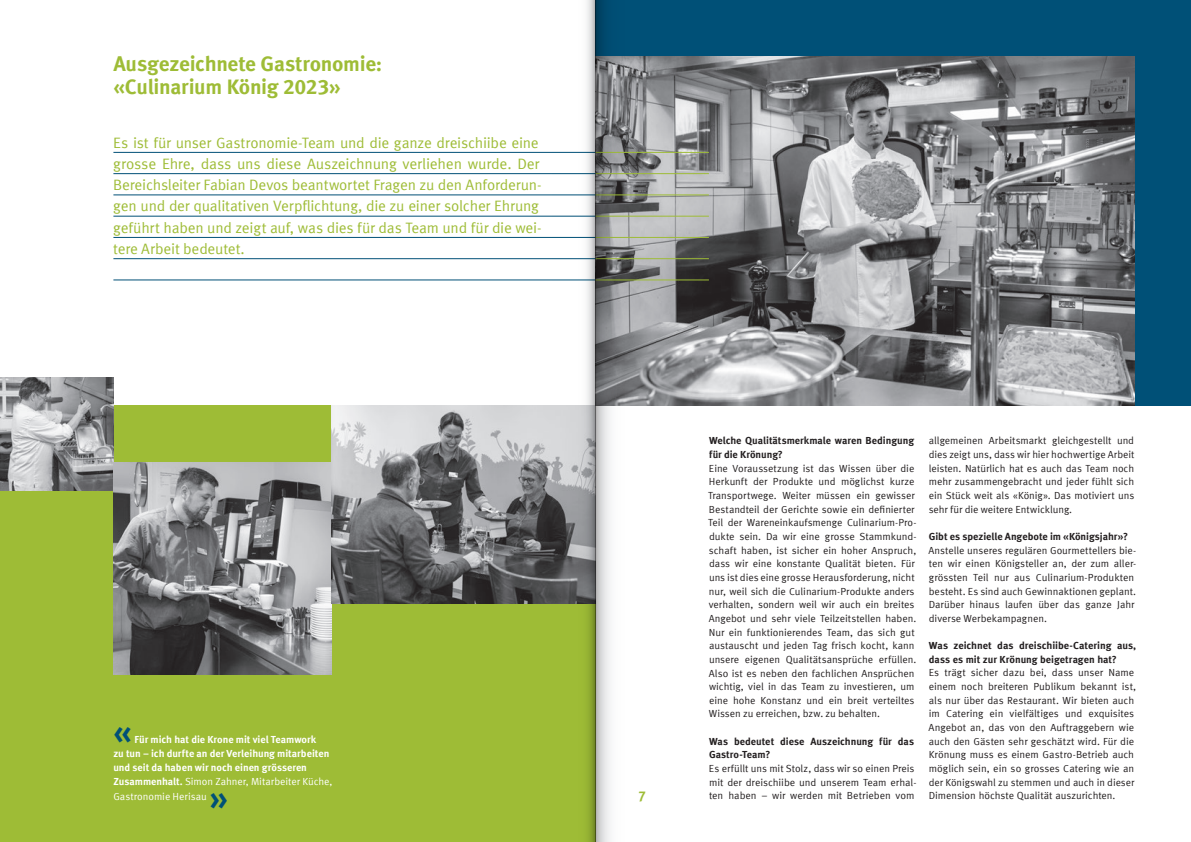
<style>
.page{position:relative;width:1191px;height:842px;background:#fff}
.page>*{position:absolute;margin:0;border:0;box-sizing:border-box;transform-origin:0 0}
.t1{font:700 33px "Meta Offc";color:#005077}
.t2{font:700 21px/22.7px "Meta Offc";letter-spacing:-.015em;color:#9ebc36}
.t3{font:15px/21.3px "Meta Offc Norm";letter-spacing:-.015em;color:#9ebc36}
.t4{font:700 14px "Meta Offc";color:#9ebc36}
.t5{font:10.2px/13.7px "Meta Offc Norm";letter-spacing:-.005em;color:#231f20}
.t6{font:700 10.2px/13.7px "Meta Offc";letter-spacing:-.005em;color:#231f20}
.t7{font:700 10.2px/14.2px "Meta Offc";letter-spacing:-.005em;color:#fff}
.t8{font:10.2px/14.2px "Meta Offc Norm";letter-spacing:-.005em;color:#fff}
.s1{font-family:"Meta Offc";font-weight:700}
</style>
<div class="page">
<div style="left:595px;top:0;width:596px;height:405px;background:#005077"></div>
<div style="left:0;top:405px;width:595px;height:437px;background:#9ebc36"></div>
<img style="left:0;top:377px;width:113px;height:113px">
<img style="left:113px;top:462px;width:219px;height:213px">
<img style="left:332px;top:405px;width:221px;height:199px">
<img style="left:666px;top:57px;width:468px;height:348px">
<hr style="left:113px;top:152px;width:482px;height:1px;background:#005077">
<hr style="left:595px;top:152px;width:114px;height:1px;background:#9ebc36">
<hr style="left:113px;top:173px;width:482px;height:1px;background:#005077">
<hr style="left:595px;top:173px;width:114px;height:1px;background:#9ebc36">
<hr style="left:113px;top:195px;width:482px;height:1px;background:#005077">
<hr style="left:595px;top:195px;width:114px;height:1px;background:#9ebc36">
<hr style="left:113px;top:216px;width:482px;height:1px;background:#005077">
<hr style="left:595px;top:216px;width:114px;height:1px;background:#9ebc36">
<hr style="left:113px;top:237px;width:482px;height:1px;background:#005077">
<hr style="left:595px;top:237px;width:114px;height:1px;background:#9ebc36">
<hr style="left:113px;top:258px;width:482px;height:1px;background:#005077">
<hr style="left:595px;top:258px;width:114px;height:1px;background:#9ebc36">
<hr style="left:113px;top:280px;width:482px;height:1px;background:#005077">
<hr style="left:595px;top:280px;width:114px;height:1px;background:#9ebc36">
<svg style="left:595px;top:0;width:71px;height:842px"></svg>
<svg style="left:553px;top:0;width:42px;height:842px"></svg>
<h2 class="t2" style="left:113px;top:53px;width:270px">Ausgezeichnete Gastronomie: «Culinarium König 2023»</h2>
<p class="t3" style="left:113px;top:132px;width:430px">Es ist für unser Gastronomie-Team und die ganze dreischiibe eine grosse Ehre, dass uns diese Auszeichnung verliehen wurde. Der Bereichsleiter Fabian Devos beantwortet Fragen zu den Anforderun&shy;gen und der qualitativen Verpflichtung, die zu einer solcher Ehrung geführt haben und zeigt auf, was dies für das Team und für die wei&shy;tere Arbeit bedeutet.</p>
<h1 class="t1" style="left:113px;top:712px;width:20px">«</h1>
<p class="t7" style="left:113px;top:732px;width:217px;text-indent:21px">Für mich hat die Krone mit viel Teamwork<br>zu tun – ich durfte an der Verleihung mitarbeiten und seit da haben wir noch einen grösseren</p>
<p class="t8" style="left:113px;top:775px;width:221px"><span class="s1">Zusammenhalt.</span> Simon Zahner, Mitarbeiter Küche,<br>Gastronomie Herisau</p>
<h1 class="t1" style="left:210px;top:777px;width:20px">»</h1>
<h3 class="t4" style="left:638px;top:788px;width:9px">7</h3>
<p class="t6" style="left:709px;top:434px;width:207px">Welche Qualitätsmerkmale waren Bedingung für die Krönung?</p>
<p class="t5" style="left:708px;top:462px;width:210px">Eine Voraussetzung ist das Wissen über die Herkunft der Produkte und möglichst kurze Transportwege. Weiter müssen ein gewisser Bestandteil der Gerichte sowie ein definierter Teil der Wareneinkaufsmenge Culinarium-Pro&shy;dukte sein. Da wir eine grosse Stammkund&shy;schaft haben, ist sicher ein hoher Anspruch, dass wir eine konstante Qualität bieten. Für uns ist dies eine grosse Herausforderung, nicht nur, weil sich die Culinarium-Produkte anders verhalten, sondern weil wir auch ein breites Angebot und sehr viele Teilzeitstellen haben.<br>Nur ein funktionierendes Team, das sich gut austauscht und jeden Tag frisch kocht, kann unsere eigenen Qualitätsansprüche erfüllen.<br>Also ist es neben den fachlichen Ansprüchen wichtig, viel in das Team zu investieren, um eine hohe Konstanz und ein breit verteiltes Wissen zu erreichen, bzw. zu behalten.</p>
<p class="t6" style="left:709px;top:735px;width:207px">Was bedeutet diese Auszeichnung für das<br>Gastro-Team?</p>
<p class="t5" style="left:709px;top:762px;width:209px">Es erfüllt uns mit Stolz, dass wir so einen Preis mit der dreischiibe und unserem Team erhal&shy;ten haben – wir werden mit Betrieben vom</p>
<p class="t5" style="left:928px;top:434px;width:207px;text-align:justify">allgemeinen Arbeitsmarkt gleichgestellt und dies zeigt uns, dass wir hier hochwertige Arbeit leisten. Natürlich hat es auch das Team noch mehr zusammengebracht und jeder fühlt sich ein Stück weit als «König». Das motiviert uns sehr für die weitere Entwicklung.</p>
<p class="t6" style="left:928px;top:530px;width:201px">Gibt es spezielle Angebote im «Königsjahr»?</p>
<p class="t5" style="left:928px;top:543px;width:209px">Anstelle unseres regulären Gourmettellers bie&shy;ten wir einen Königsteller an, der zum aller&shy;grössten Teil nur aus Culinarium-Produkten besteht. Es sind auch Gewinnaktionen geplant.<br>Darüber hinaus laufen über das ganze Jahr diverse Werbekampagnen.</p>
<p class="t6" style="left:929px;top:639px;width:209px">Was zeichnet das dreischiibe-Catering aus, dass es mit zur Krönung beigetragen hat?</p>
<p class="t5" style="left:928px;top:666px;width:209px">Es trägt sicher dazu bei, dass unser Name einem noch breiteren Publikum bekannt ist, als nur über das Restaurant. Wir bieten auch im Catering ein vielfältiges und exquisites Angebot an, das von den Auftraggebern wie auch den Gästen sehr geschätzt wird. Für die Krönung muss es einem Gastro-Betrieb auch möglich sein, ein so grosses Catering wie an der Königswahl zu stemmen und auch in dieser Dimension höchste Qualität auszurichten.</p>
</div>
